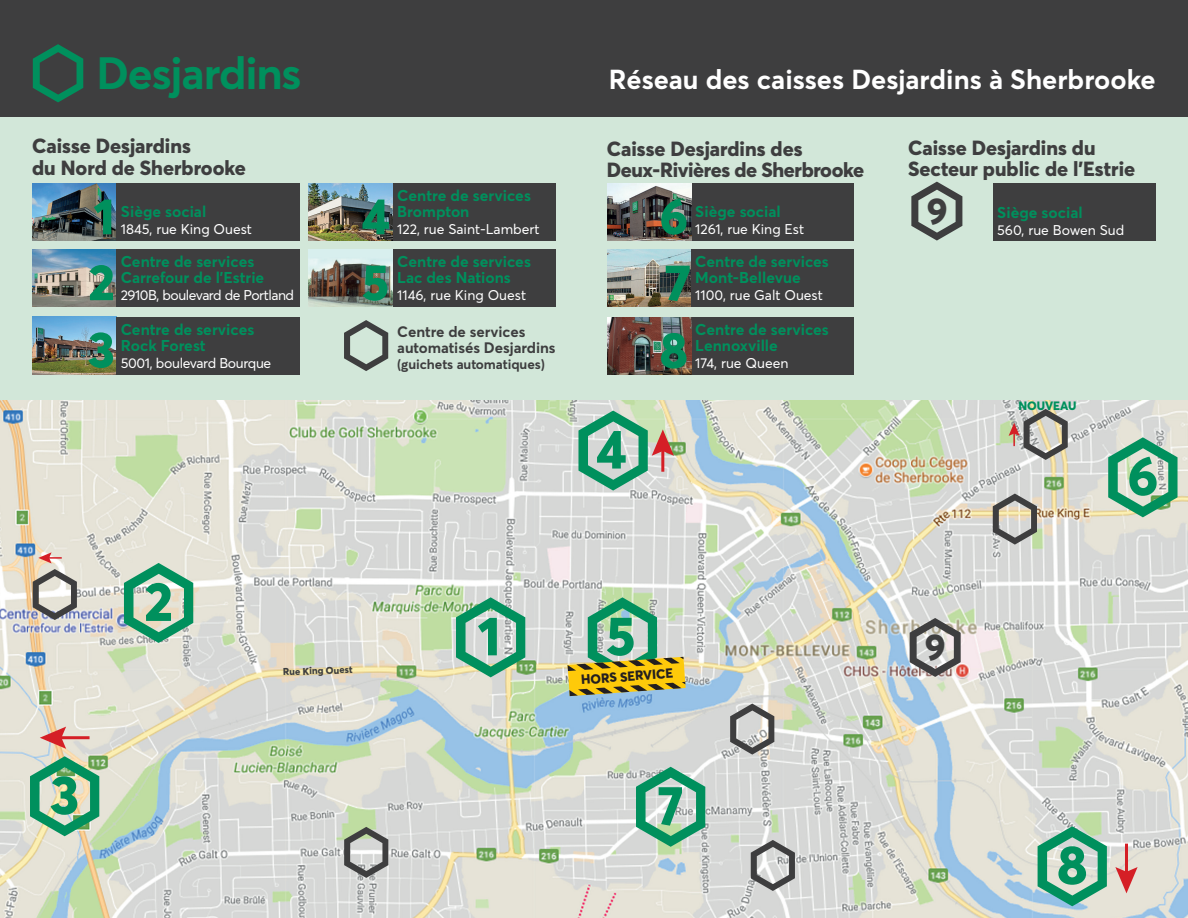
<style>
.page{position:relative;width:1188px;height:918px;background:#fff}
.page>*{position:absolute;margin:0;border:0;box-sizing:border-box;transform-origin:0 0}
.t1{font:800 54.6px "Averta";color:#00905d}
.t2{font:800 50.55px "Averta";color:#00905d}
.t3{font:800 50.55px "Averta";color:#00905d;scale:1.11 1}
.t4{font:700 44.7px "Averta";letter-spacing:-.025em;color:#00905d}
.t5{font:800 36.9px "Averta";color:#3e3e3f}
.t6{font:700 27.15px "Averta";color:#fff}
.t7{font:800 20.25px/21.5px "Averta";color:#3e3e3f}
.t8{font:800 20.25px/21.5px "Averta";letter-spacing:-.02em;color:#3e3e3f}
.t9{font:700 15.6px/16.4px "Averta";color:#00905d}
.t10{font:700 15px/15.8px "Averta";letter-spacing:-.005em;color:#3e3e3f}
.t11{font:13.95px "Averta";color:#fff}
.t12{font:13.95px "Averta";letter-spacing:-.035em;color:#fff}
.t13{font:13.95px "Averta";letter-spacing:-.025em;color:#fff}
.t14{font:700 13.5px "Averta";letter-spacing:-.005em;color:#3e3e3f}
.t15{font:800 13.2px "Averta";color:#231f20}
.t16{font:800 12px "Averta";color:#00905d}
.t17{font:800 9.9px "Averta";color:#3e3e3f}
</style>
<div class="page">
<div style="left:0;top:86px;width:1188px;height:321px;background:#d2e7d9"></div>
<img style="left:309px;top:183px;width:84px;height:57px">
<div style="left:393px;top:183px;width:162px;height:57px;background:#3e3e3f"></div>
<img style="left:32px;top:183px;width:84px;height:57px">
<div style="left:116px;top:183px;width:184px;height:57px;background:#3e3e3f"></div>
<img style="left:32px;top:249px;width:84px;height:57px">
<div style="left:116px;top:249px;width:184px;height:57px;background:#3e3e3f"></div>
<img style="left:32px;top:317px;width:84px;height:57px">
<div style="left:116px;top:317px;width:184px;height:57px;background:#3e3e3f"></div>
<img style="left:607px;top:249px;width:85px;height:57px">
<div style="left:692px;top:249px;width:162px;height:57px;background:#3e3e3f"></div>
<div style="left:692px;top:183px;width:162px;height:57px;background:#3e3e3f"></div>
<img style="left:607px;top:183px;width:85px;height:57px">
<div style="left:607px;top:317px;width:247px;height:57px;background:#3e3e3f"></div>
<svg style="left:344px;top:320px;width:44px;height:51px"></svg>
<div style="left:994px;top:183px;width:162px;height:58px;background:#3e3e3f"></div>
<svg style="left:911px;top:182px;width:51px;height:59px"></svg>
<div style="left:0;top:0;width:1188px;height:117px;background:#3e3e3f"></div>
<svg style="left:33px;top:44px;width:50px;height:58px"></svg>
<img style="left:607px;top:317px;width:85px;height:57px">
<img style="left:309px;top:249px;width:84px;height:57px">
<div style="left:393px;top:249px;width:162px;height:57px;background:#3e3e3f"></div>
<img style="left:0;top:401px;width:1188px;height:517px">
<hr style="left:58px;top:736px;width:32px;height:3px;background:#d51f26">
<svg style="left:40px;top:727px;width:26px;height:22px"></svg>
<hr style="left:1125px;top:844px;width:3px;height:31px;background:#d51f26">
<svg style="left:1115px;top:867px;width:23px;height:26px"></svg>
<svg style="left:38px;top:552px;width:24px;height:11px"></svg>
<svg style="left:344px;top:827px;width:44px;height:51px;background:#a0a39e"></svg>
<svg style="left:751px;top:840px;width:44px;height:51px;background:#a4a4a4"></svg>
<svg style="left:730px;top:704px;width:44px;height:51px;background:#a3a2a0"></svg>
<svg style="left:993px;top:494px;width:44px;height:51px;background:#a5a39a"></svg>
<svg style="left:33px;top:569px;width:44px;height:51px;background:#a9a7a4"></svg>
<svg style="left:30px;top:756px;width:69px;height:80px;background:#90bf9a"></svg>
<svg style="left:124px;top:563px;width:69px;height:80px;background:#93c2a7"></svg>
<svg style="left:456px;top:597px;width:69px;height:80px;background:#89bea5"></svg>
<svg style="left:636px;top:767px;width:69px;height:80px;background:#8bc0ab"></svg>
<svg style="left:1108px;top:437px;width:70px;height:80px;background:#91c3a7"></svg>
<svg style="left:578px;top:411px;width:96px;height:80px;background:#a0c1ad"></svg>
<svg style="left:910px;top:618px;width:51px;height:59px;background:#a4a19e"></svg>
<svg style="left:1038px;top:826px;width:69px;height:80px;background:#8cc1ac"></svg>
<svg style="left:1009px;top:409px;width:59px;height:51px;background:#afa9a0"></svg>
<svg style="left:568px;top:597px;width:118px;height:99px;background:#b4bf83"></svg>
<h3 class="t4" style="left:97px;top:45px;width:207px">Desjardins</h3>
<h3 class="t6" style="left:609px;top:62px;width:548px">Réseau des caisses Desjardins à Sherbrooke</h3>
<p class="t7" style="left:32px;top:135px;width:215px">Caisse Desjardins<br>du Nord de Sherbrooke</p>
<p class="t8" style="left:607px;top:137px;width:259px">Caisse Desjardins des<br>Deux-Rivières de Sherbrooke</p>
<p class="t9" style="left:695px;top:203px;width:87px">Siège social</p>
<p class="t9" style="left:397px;top:187px;width:135px">Centre de services<br>Brompton</p>
<h2 class="t2" style="left:659px;top:184px;width:30px">6</h2>
<h2 class="t2" style="left:94px;top:184px;width:22px">1</h2>
<h2 class="t2" style="left:362px;top:184px;width:30px">4</h2>
<p class="t9" style="left:121px;top:203px;width:87px">Siège social</p>
<p class="t11" style="left:397px;top:221px;width:144px">122, rue Saint-Lambert</p>
<p class="t11" style="left:121px;top:221px;width:133px">1845, rue King Ouest</p>
<p class="t9" style="left:121px;top:253px;width:145px">Centre de services<br>Carrefour de l’Estrie</p>
<p class="t11" style="left:695px;top:221px;width:110px">1261, rue King Est</p>
<h2 class="t2" style="left:362px;top:250px;width:28px">5</h2>
<p class="t9" style="left:397px;top:253px;width:135px">Centre de services<br>Lac des Nations</p>
<h2 class="t3" style="left:665px;top:250px;width:25px">7</h2>
<p class="t9" style="left:695px;top:253px;width:135px">Centre de services<br>Mont-Bellevue</p>
<h2 class="t2" style="left:88px;top:250px;width:28px">2</h2>
<p class="t12" style="left:121px;top:286px;width:175px">2910B, boulevard de Portland</p>
<p class="t9" style="left:121px;top:321px;width:135px">Centre de services<br>Rock Forest</p>
<p class="t11" style="left:695px;top:287px;width:129px">1100, rue Galt Ouest</p>
<p class="t11" style="left:397px;top:287px;width:130px">1146, rue King Ouest</p>
<h2 class="t2" style="left:660px;top:318px;width:30px">8</h2>
<p class="t9" style="left:695px;top:321px;width:135px">Centre de services<br>Lennoxville</p>
<p class="t10" style="left:397px;top:324px;width:160px">Centre de services automatisés Desjardins</p>
<p class="t14" style="left:397px;top:355px;width:149px">(guichets automatiques)</p>
<h2 class="t2" style="left:88px;top:317px;width:28px">3</h2>
<p class="t13" style="left:121px;top:355px;width:152px">5001, boulevard Bourque</p>
<p class="t11" style="left:695px;top:355px;width:95px">174, rue Queen</p>
<h1 class="t1" style="left:50px;top:760px;width:30px">3</h1>
<h1 class="t1" style="left:144px;top:567px;width:30px">2</h1>
<p class="t17" style="left:283px;top:666px;width:71px;rotate:-2deg">Rue King Ouest</p>
<h1 class="t1" style="left:596px;top:414px;width:32px">4</h1>
<h1 class="t1" style="left:478px;top:601px;width:24px">1</h1>
<h1 class="t1" style="left:606px;top:601px;width:31px">5</h1>
<p class="t15" style="left:581px;top:671px;width:94px;rotate:-4deg">HORS SERVICE</p>
<h1 class="t1" style="left:658px;top:770px;width:27px">7</h1>
<p class="t7" style="left:908px;top:137px;width:229px">Caisse Desjardins du<br>Secteur public de l’Estrie</p>
<p class="t9" style="left:997px;top:204px;width:87px">Siège social</p>
<p class="t11" style="left:997px;top:221px;width:129px">560, rue Bowen Sud</p>
<h3 class="t5" style="left:927px;top:187px;width:22px">9</h3>
<h3 class="t5" style="left:925px;top:624px;width:22px">9</h3>
<p class="t16" style="left:1018px;top:398px;width:60px">NOUVEAU</p>
<h1 class="t1" style="left:1127px;top:441px;width:33px">6</h1>
<h1 class="t1" style="left:1057px;top:830px;width:32px">8</h1>
</div>
